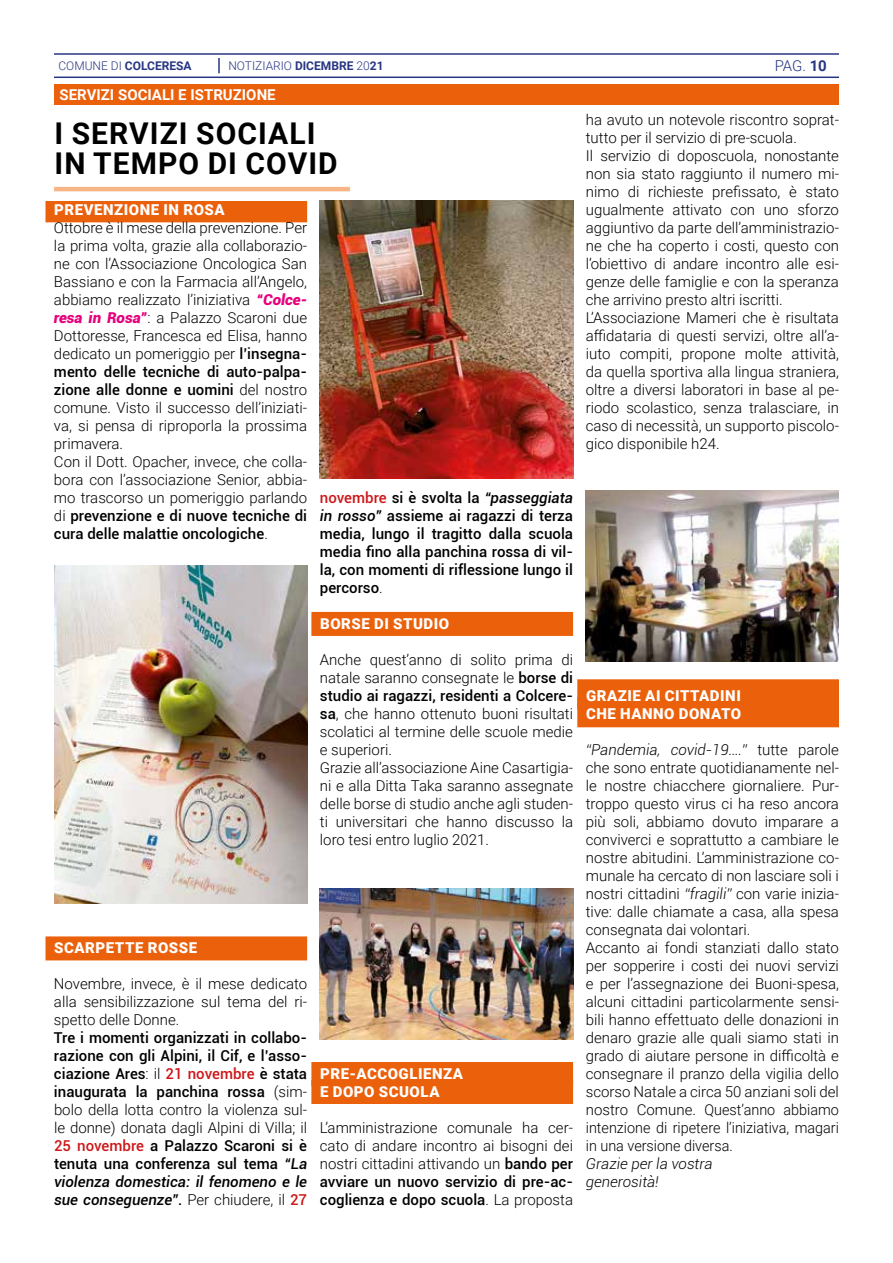
<style>
.page{position:relative;width:893px;height:1263px;background:#fff}
.page>*{position:absolute;margin:0;border:0;box-sizing:border-box;transform-origin:0 0}
.t1{font:700 30px/30px "Roboto";letter-spacing:.035em;color:#000}
.t2{font:300 15px/18px "Roboto";color:#000}
.t3{font:500 15px/18px "Roboto";color:#000;text-align:justify}
.t4{font:900 15px/18px "Roboto";letter-spacing:.035em;color:#fff}
.t5{font:italic 300 15px/18px "Roboto";color:#000}
.t6{font:700 15px "Roboto";color:#fff}
.t7{font:300 15px "Roboto";color:#283583}
.t8{font:300 12px "Roboto";color:#283583}
.t9{font:700 12px "Roboto";color:#283583}
.s1{font-weight:300}
.s2{font-weight:700}
.s3{font-weight:900;font-style:italic;color:#e6007d}
.s4{font-weight:500}
.s5{color:#cd1719}
.s6{font-style:italic}
</style>
<div class="page">
<svg style="left:218px;top:58px;width:2px;height:15px"></svg>
<hr style="left:54px;top:53px;width:785px;height:2px;background:#283583">
<hr style="left:54px;top:77px;width:785px;height:1px;background:#283583">
<div style="left:54px;top:84px;width:785px;height:21px;background:#eb600a"></div>
<div style="left:45px;top:198px;width:262px;height:24px;background:#eb600a"></div>
<div style="left:45px;top:936px;width:262px;height:24px;background:#eb600a"></div>
<div style="left:311px;top:612px;width:262px;height:24px;background:#eb600a"></div>
<div style="left:311px;top:1062px;width:262px;height:24px;background:#eb600a"></div>
<div style="left:311px;top:1080px;width:262px;height:24px;background:#eb600a"></div>
<div style="left:577px;top:679px;width:262px;height:30px;background:#eb600a"></div>
<div style="left:577px;top:697px;width:262px;height:30px;background:#eb600a"></div>
<div style="left:0;top:122px;width:573px;height:78px;background:#fff"></div>
<hr style="left:54px;top:187px;width:296px;height:4px;background:#f8b585">
<img style="left:320px;top:889px;width:253px;height:151px">
<img style="left:586px;top:490px;width:253px;height:171px">
<img style="left:54px;top:566px;width:253px;height:337px">
<img style="left:320px;top:200px;width:253px;height:279px">
<p class="t9" style="left:58px;top:57px;width:135px"><span class="s1">COMUNE DI</span> COLCERESA</p>
<p class="t8" style="left:228px;top:57px;width:157px">NOTIZIARIO <span class="s2">DICEMBRE</span> 20<span class="s2">21</span></p>
<p class="t7" style="left:775px;top:55px;width:54px">PAG. <span class="s2">10</span></p>
<p class="t6" style="left:60px;top:84px;width:218px">SERVIZI SOCIALI E ISTRUZIONE</p>
<h1 class="t1" style="left:55px;top:117px;width:285px">I SERVIZI SOCIALI<br>IN TEMPO DI COVID</h1>
<p class="t4" style="left:54px;top:200px;width:172px">PREVENZIONE IN ROSA</p>
<p class="t2" style="left:54px;top:218px;width:255px">Ottobre è il mese della prevenzione. Per la prima volta, grazie alla collaborazio&shy;ne con l’Associazione Oncologica San Bassiano e con la Farmacia all’Angelo, abbiamo realizzato l’iniziativa <span class="s3">“Colce&shy;resa in Rosa”</span>: a Palazzo Scaroni due Dottoresse, Francesca ed Elisa, hanno dedicato un pomeriggio per <span class="s4">l’insegna&shy;mento delle tecniche di auto-palpa&shy;zione alle donne e uomini</span> del nostro comune. Visto il successo dell’iniziati&shy;va, si pensa di riproporla la prossima primavera.<br>Con il Dott. Opacher, invece, che colla&shy;bora con l’associazione Senior, abbia&shy;mo trascorso un pomeriggio parlando di <span class="s4">prevenzione e di nuove tecniche di cura delle malattie oncologiche</span>.</p>
<p class="t3" style="left:320px;top:488px;width:255px"><span class="s5">novembre</span> si è svolta la <span class="s6">“passeggiata in rosso”</span> assieme ai ragazzi di terza media, lungo il tragitto dalla scuola media fino alla panchina rossa di vil&shy;la, con momenti di riflessione lungo il percorso<span class="s1">.</span></p>
<p class="t4" style="left:320px;top:614px;width:131px">BORSE DI STUDIO</p>
<p class="t2" style="left:320px;top:650px;width:255px">Anche quest’anno di solito prima di natale saranno consegnate le <span class="s4">borse di studio ai ragazzi, residenti a Colcere&shy;sa</span>, che hanno ottenuto buoni risultati scolatici al termine delle scuole medie e superiori.<br>Grazie all’associazione Aine Casartigia&shy;ni e alla Ditta Taka saranno assegnate delle borse di studio anche agli studen&shy;ti universitari che hanno discusso la loro tesi entro luglio 2021.</p>
<p class="t4" style="left:54px;top:938px;width:144px">SCARPETTE ROSSE</p>
<p class="t2" style="left:54px;top:974px;width:255px;text-align:justify">Novembre, invece, è il mese dedicato alla sensibilizzazione sul tema del ri&shy;spetto delle Donne.</p>
<p class="t3" style="left:54px;top:1028px;width:255px">Tre i momenti organizzati in collabo&shy;razione con gli Alpini, il Cif, e l’asso&shy;ciazione Ares<span class="s1">: il</span> <span class="s5">21 novembre</span> è stata inaugurata la panchina rossa <span class="s1">(sim&shy;bolo della lotta contro la violenza sul&shy;le donne) donata dagli Alpini di Villa; il </span><span class="s5">25 novembre</span> a Palazzo Scaroni si è tenuta una conferenza sul tema <span class="s6">“La violenza domestica: il fenomeno e le sue conseguenze”</span>. <span class="s1">Per chiudere, il</span> <span class="s5">27</span></p>
<p class="t4" style="left:320px;top:1064px;width:144px">PRE-ACCOGLIENZA<br>E DOPO SCUOLA</p>
<p class="t2" style="left:320px;top:1118px;width:255px;text-align:justify">L’amministrazione comunale ha cer&shy;cato di andare incontro ai bisogni dei nostri cittadini attivando un <span class="s4">bando per avviare un nuovo servizio di pre-ac&shy;coglienza e dopo scuola</span>. La proposta</p>
<p class="t2" style="left:586px;top:110px;width:255px">ha avuto un notevole riscontro soprat&shy;tutto per il servizio di pre-scuola.<br>Il servizio di doposcuola, nonostante non sia stato raggiunto il numero mi&shy;nimo di richieste prefissato, è stato ugualmente attivato con uno sforzo aggiuntivo da parte dell’amministrazio&shy;ne che ha coperto i costi, questo con l’obiettivo di andare incontro alle esi&shy;genze delle famiglie e con la speranza che arrivino presto altri iscritti.<br>L’Associazione Mameri che è risultata affidataria di questi servizi, oltre all’a&shy;iuto compiti, propone molte attività, da quella sportiva alla lingua straniera, oltre a diversi laboratori in base al pe&shy;riodo scolastico, senza tralasciare, in caso di necessità, un supporto piscolo&shy;gico disponibile h24.</p>
<p class="t4" style="left:586px;top:686px;width:157px">GRAZIE AI CITTADINI<br>CHE HANNO DONATO</p>
<p class="t2" style="left:586px;top:740px;width:255px"><span class="s6">“Pandemia, covid-19….”</span> tutte parole che sono entrate quotidianamente nel&shy;le nostre chiacchere giornaliere. Pur&shy;troppo questo virus ci ha reso ancora più soli, abbiamo dovuto imparare a conviverci e soprattutto a cambiare le nostre abitudini. L’amministrazione co&shy;munale ha cercato di non lasciare soli i nostri cittadini <span class="s6">“fragili”</span> con varie inizia&shy;tive: dalle chiamate a casa, alla spesa consegnata dai volontari.<br>Accanto ai fondi stanziati dallo stato per sopperire i costi dei nuovi servizi e per l’assegnazione dei Buoni-spesa, alcuni cittadini particolarmente sensi&shy;bili hanno effettuato delle donazioni in denaro grazie alle quali siamo stati in grado di aiutare persone in difficoltà e consegnare il pranzo della vigilia dello scorso Natale a circa 50 anziani soli del nostro Comune. Quest’anno abbiamo intenzione di ripetere l’iniziativa, magari in una versione diversa.</p>
<p class="t5" style="left:586px;top:1154px;width:128px">Grazie per la vostra generosità!</p>
</div>
